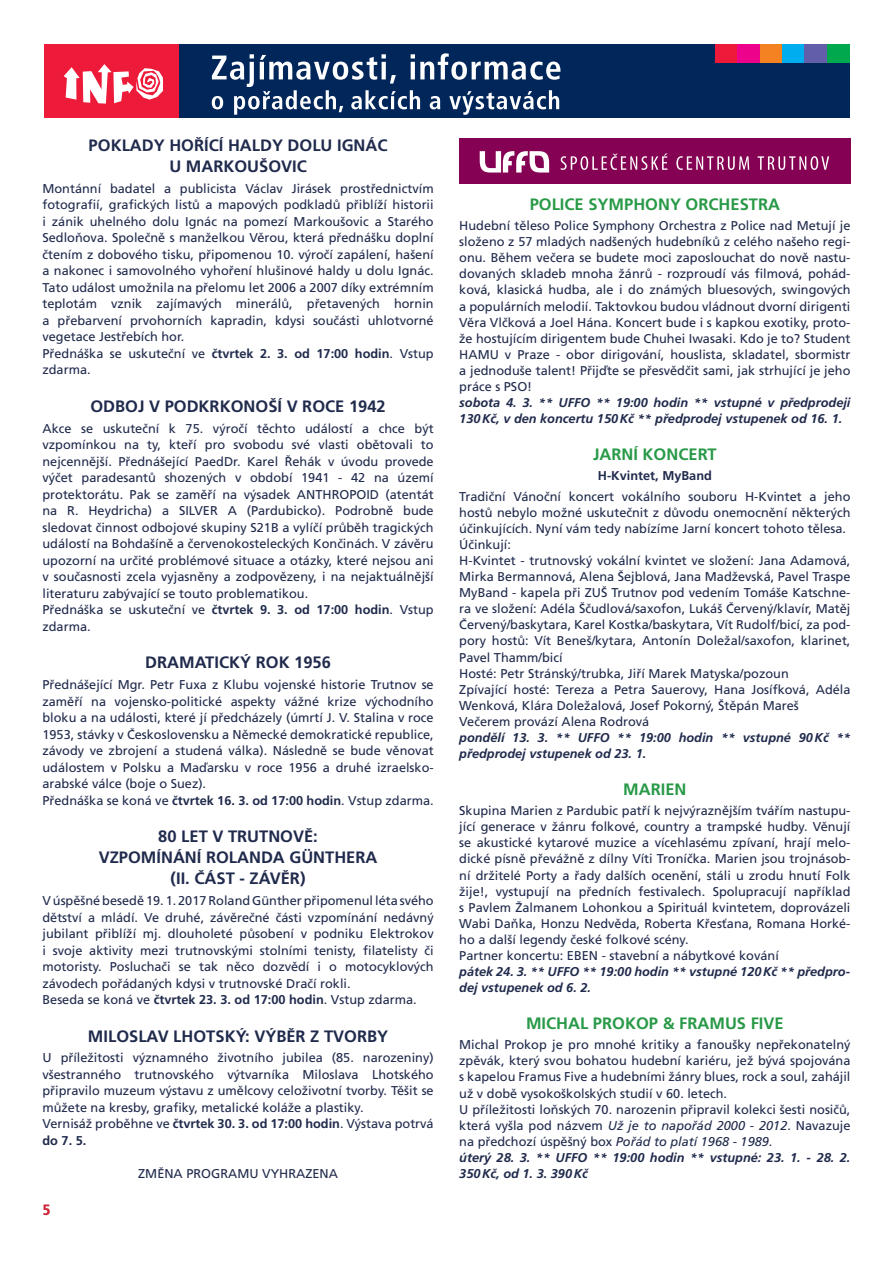
<style>
.page{position:relative;width:893px;height:1263px;background:#fff}
.page>*{position:absolute;margin:0;border:0;box-sizing:border-box;transform-origin:0 0}
.t1{font:700 16.5px/21px "Frutiger CE";color:#202a4c;text-align:center}
.t2{font:700 16.5px "Frutiger CE";color:#289947}
.t3{font:900 condensed 15px "Frutiger CE";color:#ce2537}
.t4{font:12.75px/16.5px "Frutiger CE";color:#202a4c}
.t5{font:italic 700 12.75px/16px "Frutiger CE";color:#202a4c}
.t6{font:700 12.75px "Frutiger CE";color:#202a4c}
.s1{font-weight:700}
.s2{font-style:italic}
.s3{font-weight:700;font-style:italic}
</style>
<div class="page">
<div style="left:459px;top:138px;width:391px;height:46px;background:#850153"></div>
<svg style="left:480px;top:151px;width:69px;height:21px"></svg>
<svg style="left:560px;top:153px;width:107px;height:17px"></svg>
<svg style="left:676px;top:156px;width:73px;height:14px"></svg>
<svg style="left:757px;top:156px;width:72px;height:14px"></svg>
<div style="left:179px;top:44px;width:671px;height:73px;background:#00265a"></div>
<div style="left:44px;top:44px;width:135px;height:73px;background:#ed1a3a"></div>
<svg style="left:64px;top:64px;width:99px;height:40px"></svg>
<svg style="left:212px;top:53px;width:348px;height:62px"></svg>
<div style="left:715px;top:44px;width:22px;height:19px;background:#ed1a3a"></div>
<div style="left:737px;top:44px;width:23px;height:19px;background:#ed028c"></div>
<div style="left:760px;top:44px;width:22px;height:19px;background:#f58220"></div>
<div style="left:782px;top:44px;width:22px;height:19px;background:#00aeef"></div>
<div style="left:804px;top:44px;width:23px;height:19px;background:#625ea9"></div>
<div style="left:827px;top:44px;width:23px;height:19px;background:#00a94e"></div>
<p class="t1" style="left:89px;top:136px;width:300px">POKLADY HOŘÍCÍ HALDY DOLU IGNÁC<br>U MARKOUŠOVIC</p>
<p class="t4" style="left:42px;top:181px;width:393px">Montánní badatel a publicista Václav Jirásek prostřednictvím fotografií, grafických listů a mapových podkladů přiblíží historii i zánik uhelného dolu Ignác na pomezí Markoušovic a Starého Sedloňova. Společně s manželkou Věrou, která přednášku doplní čtením z dobového tisku, připomenou 10. výročí zapálení, hašení a nakonec i samovolného vyhoření hlušinové haldy u dolu Ignác.<br>Tato událost umožnila na přelomu let 2006 a 2007 díky extrémním teplotám vznik zajímavých minerálů, přetavených hornin a přebarvení prvohorních kapradin, kdysi součásti uhlotvorné vegetace Jestřebích hor.<br>Přednáška se uskuteční ve <span class="s1">čtvrtek 2. 3. od 17:00 hodin</span>. Vstup zdarma.</p>
<p class="t1" style="left:90px;top:397px;width:297px">ODBOJ V PODKRKONOŠÍ V ROCE 1942</p>
<p class="t4" style="left:42px;top:421px;width:393px">Akce se uskuteční k 75. výročí těchto událostí a chce být vzpomínkou na ty, kteří pro svobodu své vlasti obětovali to nejcennější. Přednášející PaedDr. Karel Řehák v úvodu provede výčet paradesantů shozených v období 1941 - 42 na území protektorátu. Pak se zaměří na výsadek ANTHROPOID (atentát na R. Heydricha) a SILVER A (Pardubicko). Podrobně bude sledovat činnost odbojové skupiny S21B a vylíčí průběh tragických událostí na Bohdašíně a červenokosteleckých Končinách. V závěru upozorní na určité problémové situace a otázky, které nejsou ani v současnosti zcela vyjasněny a zodpovězeny, i na nejaktuálnější literaturu zabývající se touto problematikou.<br>Přednáška se uskuteční ve <span class="s1">čtvrtek 9. 3. od 17:00 hodin</span>. Vstup zdarma.</p>
<p class="t1" style="left:145px;top:653px;width:187px">DRAMATICKÝ ROK 1956</p>
<p class="t4" style="left:42px;top:677px;width:393px">Přednášející Mgr. Petr Fuxa z Klubu vojenské historie Trutnov se zaměří na vojensko-politické aspekty vážné krize východního bloku a na události, které jí předcházely (úmrtí J. V. Stalina v roce 1953, stávky v Československu a Německé demokratické republice, závody ve zbrojení a studená válka). Následně se bude věnovat událostem v Polsku a Maďarsku v roce 1956 a druhé izraelsko&shy;arabské válce (boje o Suez).<br>Přednáška se koná ve <span class="s1">čtvrtek 16. 3. od 17:00 hodin</span>. Vstup zdarma.</p>
<p class="t1" style="left:99px;top:827px;width:280px">80 LET V TRUTNOVĚ:<br>VZPOMÍNÁNÍ ROLANDA GÜNTHERA (II. ČÁST - ZÁVĚR)</p>
<p class="t4" style="left:42px;top:893px;width:393px">V úspěšné besedě 19. 1. 2017 Roland Günther připomenul léta svého dětství a mládí. Ve druhé, závěrečné části vzpomínání nedávný jubilant přiblíží mj. dlouholeté působení v podniku Elektrokov i svoje aktivity mezi trutnovskými stolními tenisty, filatelisty či motoristy. Posluchači se tak něco dozvědí i o motocyklových závodech pořádaných kdysi v trutnovské Dračí rokli.<br>Beseda se koná ve <span class="s1">čtvrtek 23. 3. od 17:00 hodin</span>. Vstup zdarma.</p>
<p class="t1" style="left:88px;top:1026px;width:302px">MILOSLAV LHOTSKÝ: VÝBĚR Z TVORBY</p>
<p class="t4" style="left:42px;top:1050px;width:393px">U příležitosti významného životního jubilea (85. narozeniny) všestranného trutnovského výtvarníka Miloslava Lhotského připravilo muzeum výstavu z umělcovy celoživotní tvorby. Těšit se můžete na kresby, grafiky, metalické koláže a plastiky.<br>Vernisáž proběhne ve <span class="s1">čtvrtek 30. 3. od 17:00 hodin</span>. Výstava potrvá <span class="s1">do 7. 5.</span></p>
<p class="t4" style="left:138px;top:1166px;width:201px">ZMĚNA PROGRAMU VYHRAZENA</p>
<p class="t3" style="left:43px;top:1204px;width:9px">5</p>
<p class="t2" style="left:530px;top:197px;width:252px">POLICE SYMPHONY ORCHESTRA</p>
<p class="t4" style="left:459px;top:219px;width:393px;line-height:16px;text-align:justify">Hudební těleso Police Symphony Orchestra z Police nad Metují je složeno z 57 mladých nadšených hudebníků z celého našeho regi&shy;onu. Během večera se budete moci zaposlouchat do nově nastu&shy;dovaných skladeb mnoha žánrů - rozproudí vás filmová, pohád&shy;ková, klasická hudba, ale i do známých bluesových, swingových a populárních melodií. Taktovkou budou vládnout dvorní dirigenti Věra Vlčková a Joel Hána. Koncert bude i s kapkou exotiky, proto&shy;že hostujícím dirigentem bude Chuhei Iwasaki. Kdo je to? Student HAMU v Praze - obor dirigování, houslista, skladatel, sbormistr a jednoduše talent! Přijďte se přesvědčit sami, jak strhující je jeho práce s PSO!</p>
<p class="t5" style="left:459px;top:396px;width:393px">sobota 4. 3. ** UFFO ** 19:00 hodin ** vstupné v předprodeji<br>130 Kč, v den koncertu 150 Kč ** předprodej vstupenek od 16. 1.</p>
<p class="t2" style="left:593px;top:447px;width:125px">JARNÍ KONCERT</p>
<p class="t6" style="left:598px;top:471px;width:116px">H-Kvintet, MyBand</p>
<p class="t4" style="left:459px;top:489px;width:393px;line-height:16px">Tradiční Vánoční koncert vokálního souboru H-Kvintet a jeho hostů nebylo možné uskutečnit z důvodu onemocnění některých účinkujících. Nyní vám tedy nabízíme Jarní koncert tohoto tělesa.<br>Účinkují:<br>H-Kvintet - trutnovský vokální kvintet ve složení: Jana Adamová, Mirka Bermannová, Alena Šejblová, Jana Madževská, Pavel Traspe MyBand - kapela při ZUŠ Trutnov pod vedením Tomáše Katschne&shy;ra ve složení: Adéla Ščudlová/saxofon, Lukáš Červený/klavír, Matěj Červený/baskytara, Karel Kostka/baskytara, Vít Rudolf/bicí, za pod&shy;pory hostů: Vít Beneš/kytara, Antonín Doležal/saxofon, klarinet, Pavel Thamm/bicí<br>Hosté: Petr Stránský/trubka, Jiří Marek Matyska/pozoun<br>Zpívající hosté: Tereza a Petra Sauerovy, Hana Josífková, Adéla Wenková, Klára Doležalová, Josef Pokorný, Štěpán Mareš Večerem provází Alena Rodrová</p>
<p class="t5" style="left:459px;top:730px;width:393px">pondělí 13. 3. ** UFFO ** 19:00 hodin ** vstupné 90 Kč ** předprodej vstupenek od 23. 1.</p>
<p class="t2" style="left:623px;top:782px;width:65px">MARIEN</p>
<p class="t4" style="left:459px;top:804px;width:393px;line-height:16px">Skupina Marien z Pardubic patří k nejvýraznějším tvářím nastupu&shy;jící generace v žánru folkové, country a trampské hudby. Věnují se akustické kytarové muzice a vícehlasému zpívaní, hrají melo&shy;dické písně převážně z dílny Víti Troníčka. Marien jsou trojnásob&shy;ní držitelé Porty a řady dalších ocenění, stáli u zrodu hnutí Folk žije!, vystupují na předních festivalech. Spolupracují například s Pavlem Žalmanem Lohonkou a Spirituál kvintetem, doprovázeli Wabi Daňka, Honzu Nedvěda, Roberta Křesťana, Romana Horké&shy;ho a další legendy české folkové scény.<br>Partner koncertu: EBEN - stavební a nábytkové kování</p>
<p class="t5" style="left:459px;top:964px;width:393px">pátek 24. 3. ** UFFO ** 19:00 hodin ** vstupné 120 Kč ** předpro&shy;dej vstupenek od 6. 2.</p>
<p class="t2" style="left:526px;top:1016px;width:259px">MICHAL PROKOP &amp; FRAMUS FIVE</p>
<p class="t4" style="left:459px;top:1038px;width:393px;line-height:16px">Michal Prokop je pro mnohé kritiky a fanoušky nepřekonatelný zpěvák, který svou bohatou hudební kariéru, jež bývá spojována s kapelou Framus Five a hudebními žánry blues, rock a soul, zahájil už v době vysokoškolských studií v 60. letech.<br>U příležitosti loňských 70. narozenin připravil kolekci šesti nosičů, která vyšla pod názvem <span class="s2">Už je to napořád 2000 - 2012</span>. Navazuje na předchozí úspěšný box <span class="s2">Pořád to platí 1968 - 1989</span>.<br><span class="s3">úterý 28. 3. ** UFFO ** 19:00 hodin ** vstupné: 23. 1. - 28. 2.<br>350 Kč, od 1. 3. 390 Kč</span></p>
</div>
